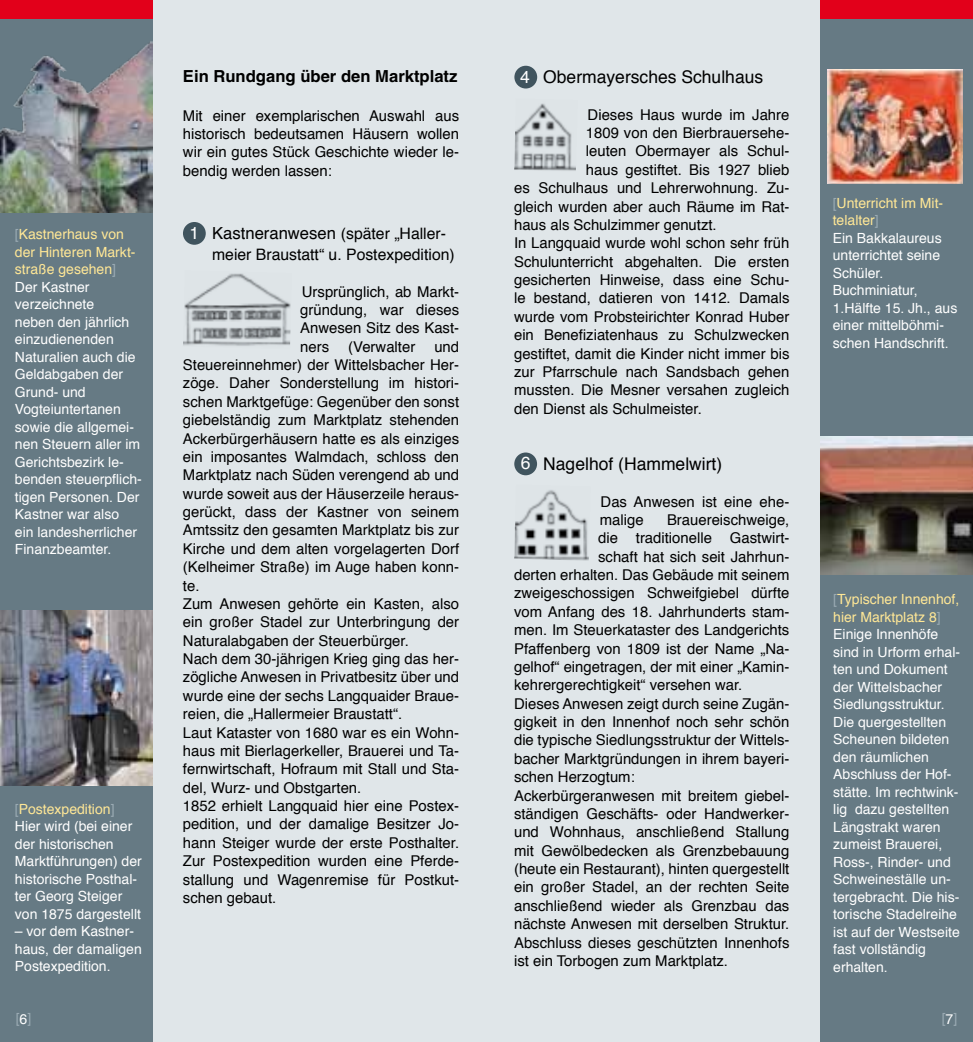
<style>
.page{position:relative;width:973px;height:1042px;background:#fff}
.page>*{position:absolute;margin:0;border:0;box-sizing:border-box;transform-origin:0 0}
.t1{font:17.5px "Helvetica";color:#000}
.t2{font:17.5px "Helvetica";color:#fff}
.t3{font:700 16.62px "Helvetica";color:#000}
.t4{font:15.75px/21px "Helvetica";color:#000}
.t5{font:14.88px/18.4px "Helvetica";color:#000;text-align:justify}
.t6{font:14px/17.5px "Helvetica";color:#fff}
.t7{font:14px "Helvetica";color:#ffe796}
.t8{font:14px "Helvetica";color:#9babb4}
.s1{color:#9babb4}
.s2{color:#ffe796}
.s3{font-size:16.62px}
.s4{color:#fff}
</style>
<div class="page">
<div style="left:0;top:0;width:486px;height:1042px;background:#e0e6e9"></div>
<div style="left:486px;top:0;width:486px;height:1042px;background:#e0e6e9"></div>
<div style="left:0;top:0;width:153px;height:1042px;background:#667a84"></div>
<div style="left:0;top:0;width:153px;height:18px;background:#e2001a"></div>
<div style="left:820px;top:0;width:152px;height:1042px;background:#667a84"></div>
<div style="left:820px;top:0;width:152px;height:18px;background:#e2001a"></div>
<img style="left:827px;top:69px;width:135px;height:114px">
<img style="left:820px;top:436px;width:152px;height:138px">
<div style="left:183px;top:222px;width:23px;height:23px;background:#40545e;border-radius:50%"></div>
<img style="left:0;top:41px;width:153px;height:171px">
<img style="left:0;top:610px;width:153px;height:175px">
<img style="left:183px;top:273px;width:108px;height:73px">
<img style="left:514px;top:103px;width:62px;height:68px">
<img style="left:514px;top:490px;width:75px;height:71px">
<div style="left:514px;top:66px;width:23px;height:22px;background:#40545e;border-radius:50%"></div>
<div style="left:514px;top:452px;width:23px;height:23px;background:#40545e;border-radius:50%"></div>
<p class="t3" style="left:183px;top:66px;width:276px">Ein Rundgang über den Marktplatz</p>
<p class="t5" style="left:183px;top:106px;width:278px">Mit einer exemplarischen Auswahl aus historisch bedeutsamen Häusern wollen wir ein gutes Stück Geschichte wieder le&shy;bendig werden lassen:</p>
<p class="t7" style="left:15px;top:222px;width:110px"><span class="s1">[</span>Kastnerhaus von</p>
<p class="t2" style="left:189px;top:218px;width:11px">1</p>
<p class="t6" style="left:15px;top:243px;width:128px"><span class="s2">der Hinteren Markt&shy;straße gesehen</span><span class="s1">]<br></span>Der Kastner verzeichnete<br>neben den jährlich einzudienenden<br>Naturalien auch die<br>Geldabgaben der<br>Grund- und<br>Vogteiuntertanen sowie die allgemei&shy;nen Steuern aller im<br>Gerichtsbezirk le&shy;benden steuerpflich&shy;tigen Personen. Der<br>Kastner war also<br>ein landesherrlicher<br>Finanzbeamter.</p>
<p class="t4" style="left:212px;top:222px;width:244px"><span class="s3">Kastneranwesen</span> (später „Haller&shy;meier Braustatt“ u. Postexpedition)</p>
<p class="t5" style="left:300px;top:282px;width:160px">Ursprünglich, ab Markt&shy;gründung, war dieses Anwesen Sitz des Kast&shy;ners</p>
<p class="t5" style="left:348px;top:337px;width:68px">(Verwalter</p>
<p class="t5" style="left:183px;top:337px;width:278px;text-align:left;text-indent:251px">und Steuereinnehmer) der Wittelsbacher Her&shy;zöge. Daher Sonderstellung im histori&shy;schen Marktgefüge: Gegenüber den sonst giebelständig zum Marktplatz stehenden Ackerbürgerhäusern hatte es als einziges ein imposantes Walmdach, schloss den Marktplatz nach Süden verengend ab und wurde soweit aus der Häuserzeile heraus&shy;gerückt, dass der Kastner von seinem Amtssitz den gesamten Marktplatz bis zur Kirche und dem alten vorgelagerten Dorf (Kelheimer Straße) im Auge haben konn&shy;te.<br>Zum Anwesen gehörte ein Kasten, also ein großer Stadel zur Unterbringung der Naturalabgaben der Steuerbürger.<br>Nach dem 30-jährigen Krieg ging das her&shy;zögliche Anwesen in Privatbesitz über und wurde eine der sechs Langquaider Braue&shy;reien, die „Hallermeier Braustatt“.<br>Laut Kataster von 1680 war es ein Wohn&shy;haus mit Bierlagerkeller, Brauerei und Ta&shy;fernwirtschaft, Hofraum mit Stall und Sta&shy;del, Wurz- und Obstgarten.<br>1852 erhielt Langquaid hier eine Postex&shy;pedition, und der damalige Besitzer Jo&shy;hann Steiger wurde der erste Posthalter.<br>Zur Postexpedition wurden eine Pferde&shy;stallung und Wagenremise für Postkut&shy;schen gebaut.</p>
<p class="t6" style="left:15px;top:799px;width:128px"><span class="s1">[</span><span class="s2">Postexpedition</span><span class="s1">]<br></span>Hier wird (bei einer der historischen<br>Marktführungen) der historische Posthal&shy;ter Georg Steiger von 1875 dargestellt</p>
<p class="t6" style="left:15px;top:922px;width:128px">– vor dem Kastner&shy;haus, der damaligen<br>Postexpedition.</p>
<p class="t1" style="left:543px;top:62px;width:221px">Obermayersches Schulhaus</p>
<p class="t5" style="left:587px;top:105px;width:203px">Dieses Haus wurde im Jahre</p>
<p class="t5" style="left:585px;top:123px;width:205px">1809 von den Bierbrauersehe-</p>
<p class="t5" style="left:585px;top:142px;width:205px">leuten Obermayer als Schul-</p>
<p class="t5" style="left:585px;top:160px;width:205px">haus gestiftet. Bis 1927 blieb</p>
<p class="t5" style="left:514px;top:178px;width:277px">es Schulhaus und Lehrerwohnung. Zu-</p>
<p class="t5" style="left:514px;top:197px;width:277px">gleich wurden aber auch Räume im Rat-</p>
<p class="t5" style="left:514px;top:215px;width:204px">haus als Schulzimmer genutzt.</p>
<p class="t5" style="left:514px;top:233px;width:277px">In Langquaid wurde wohl schon sehr früh</p>
<p class="t5" style="left:514px;top:252px;width:277px">Schulunterricht abgehalten. Die ersten</p>
<p class="t5" style="left:514px;top:270px;width:277px">gesicherten Hinweise, dass eine Schu-</p>
<p class="t5" style="left:514px;top:289px;width:277px">le bestand, datieren von 1412. Damals</p>
<p class="t5" style="left:514px;top:307px;width:277px">wurde vom Probsteirichter Konrad Huber</p>
<p class="t5" style="left:514px;top:325px;width:277px">ein Benefiziatenhaus zu Schulzwecken</p>
<p class="t5" style="left:514px;top:344px;width:277px">gestiftet, damit die Kinder nicht immer bis</p>
<p class="t5" style="left:514px;top:362px;width:277px">zur Pfarrschule nach Sandsbach gehen</p>
<p class="t5" style="left:514px;top:380px;width:277px">mussten. Die Mesner versahen zugleich</p>
<p class="t5" style="left:514px;top:399px;width:189px">den Dienst als Schulmeister.</p>
<p class="t2" style="left:520px;top:61px;width:11px">4</p>
<p class="t1" style="left:543px;top:449px;width:180px">Nagelhof (Hammelwirt)</p>
<p class="t5" style="left:599px;top:492px;width:191px">Das Anwesen ist eine ehe&shy;malige</p>
<p class="t2" style="left:520px;top:448px;width:11px">6</p>
<p class="t5" style="left:667px;top:510px;width:124px">Brauereischweige,</p>
<p class="t5" style="left:598px;top:528px;width:193px">die traditionelle Gastwirt-</p>
<p class="t5" style="left:598px;top:547px;width:193px">schaft hat sich seit Jahrhun-</p>
<p class="t5" style="left:514px;top:565px;width:277px">derten erhalten. Das Gebäude mit seinem</p>
<p class="t5" style="left:514px;top:583px;width:277px">zweigeschossigen Schweifgiebel dürfte</p>
<p class="t5" style="left:514px;top:602px;width:277px">vom Anfang des 18. Jahrhunderts stam-</p>
<p class="t5" style="left:514px;top:620px;width:277px">men. Im Steuerkataster des Landgerichts</p>
<p class="t5" style="left:514px;top:639px;width:277px">Pfaffenberg von 1809 ist der Name „Na-</p>
<p class="t5" style="left:514px;top:657px;width:277px">gelhof“ eingetragen, der mit einer „Kamin-</p>
<p class="t5" style="left:514px;top:675px;width:230px">kehrergerechtigkeit“ versehen war.</p>
<p class="t5" style="left:514px;top:694px;width:277px">Dieses Anwesen zeigt durch seine Zugän-</p>
<p class="t5" style="left:514px;top:712px;width:277px">gigkeit in den Innenhof noch sehr schön</p>
<p class="t5" style="left:514px;top:730px;width:277px">die typische Siedlungsstruktur der Wittels-</p>
<p class="t5" style="left:514px;top:749px;width:277px">bacher Marktgründungen in ihrem bayeri-</p>
<p class="t5" style="left:514px;top:767px;width:122px">schen Herzogtum:</p>
<p class="t5" style="left:514px;top:786px;width:277px">Ackerbürgeranwesen mit breitem giebel-</p>
<p class="t5" style="left:514px;top:804px;width:277px">ständigen Geschäfts- oder Handwerker-</p>
<p class="t5" style="left:514px;top:822px;width:277px">und Wohnhaus, anschließend Stallung</p>
<p class="t5" style="left:514px;top:841px;width:277px">mit Gewölbedecken als Grenzbebauung</p>
<p class="t5" style="left:514px;top:859px;width:277px">(heute ein Restaurant), hinten quergestellt</p>
<p class="t5" style="left:514px;top:877px;width:277px">ein großer Stadel, an der rechten Seite</p>
<p class="t5" style="left:514px;top:896px;width:277px">anschließend wieder als Grenzbau das</p>
<p class="t5" style="left:514px;top:914px;width:277px">nächste Anwesen mit derselben Struktur.</p>
<p class="t5" style="left:514px;top:932px;width:277px">Abschluss dieses geschützten Innenhofs</p>
<p class="t5" style="left:514px;top:951px;width:215px">ist ein Torbogen zum Marktplatz.</p>
<p class="t6" style="left:832px;top:194px;width:126px"><span class="s1">[</span><span class="s2">Unterricht im Mit&shy;telalter</span><span class="s1">]<br></span>Ein Bakkalaureus unterrichtet seine<br>Schüler.<br>Buchminiatur,<br>1.Hälfte 15. Jh., aus einer mittelböhmi&shy;schen Handschrift.</p>
<p class="t6" style="left:833px;top:590px;width:128px"><span class="s1">[</span><span class="s2">Typischer Innenhof, hier Marktplatz 8</span><span class="s1">]<br></span>Einige Innenhöfe sind in Urform erhal&shy;ten und Dokument der Wittelsbacher<br>Siedlungsstruktur.<br>Die quergestellten<br>Scheunen bildeten den räumlichen<br>Abschluss der Hof&shy;stätte. Im rechtwink&shy;lig dazu gestellten<br>Längstrakt waren zumeist Brauerei,<br>Ross-, Rinder- und<br>Schweineställe un&shy;tergebracht. Die his&shy;torische Stadelreihe ist auf der Westseite fast vollständig erhalten.</p>
<p class="t8" style="left:16px;top:1006px;width:17px">[<span class="s4">6</span>]</p>
<p class="t8" style="left:941px;top:1006px;width:17px">[<span class="s4">7</span>]</p>
</div>
